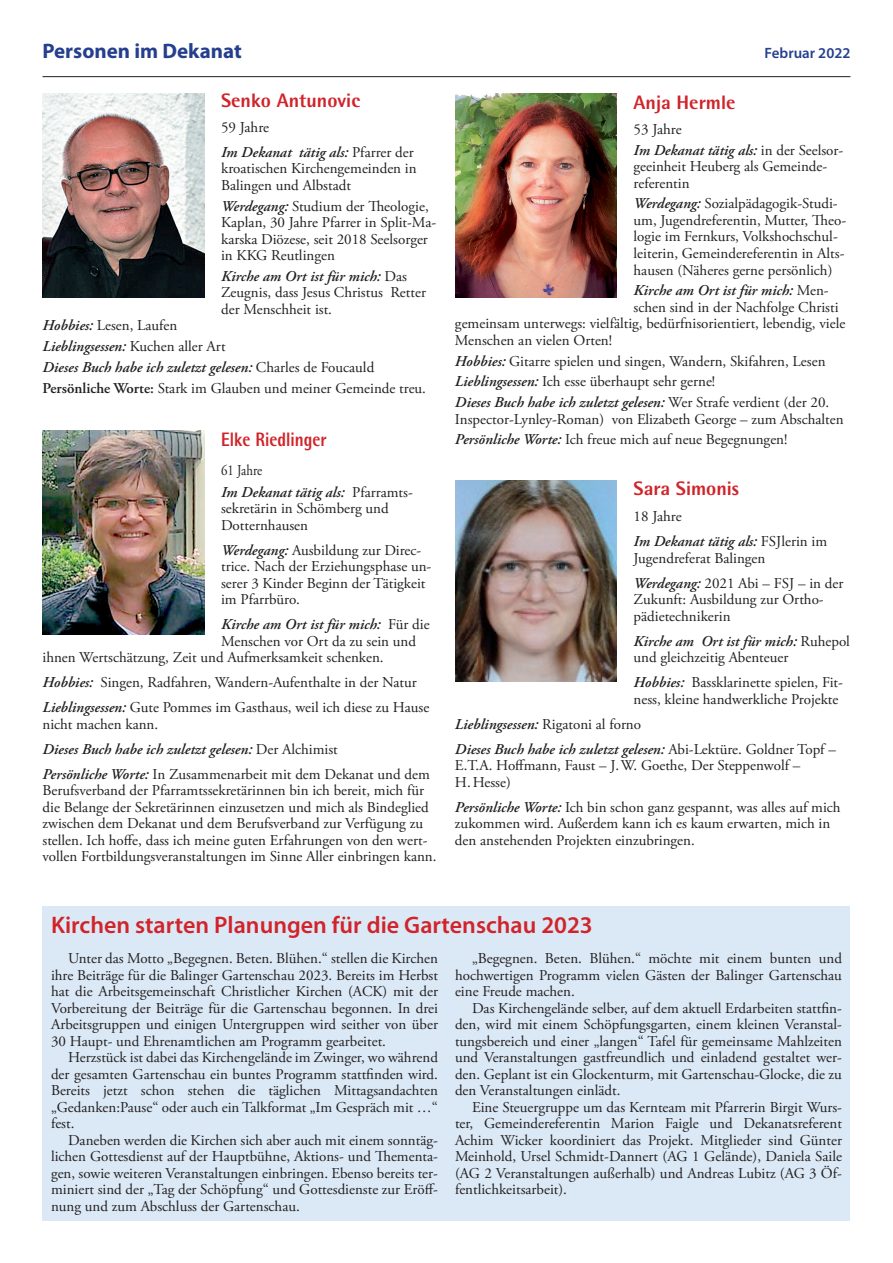
<style>
.page{position:relative;width:893px;height:1263px;background:#fff}
.page>*{position:absolute;margin:0;border:0;box-sizing:border-box;transform-origin:0 0}
.t1{font:600 24px "Myriad Pro";color:#d1232a}
.t2{font:700 21px "Myriad Pro";color:#253f8e}
.t3{font:800 19.5px "Rotis Semi Sans";color:#d1232a}
.t4{font:800 19.5px "Rotis Semi Sans";color:#d1232a;scale:.86 1}
.t5{font:15px/16.5px "Adobe Garamond Pro";color:#231f20}
.t6{font:italic 600 15px/25px "Adobe Garamond Pro";color:#231f20}
.t7{font:600 15px "Myriad Pro";color:#253f8e}
.s1{font-weight:400;font-style:normal}
.s2{font-weight:600;font-style:italic}
.s3{font-weight:600}
</style>
<div class="page">
<div style="left:43px;top:906px;width:807px;height:314px;background:#dbe9f6"></div>
<hr style="left:43px;top:76px;width:807px;height:1px;background:#231f20">
<img style="left:43px;top:94px;width:161px;height:204px">
<img style="left:43px;top:430px;width:161px;height:204px">
<img style="left:455px;top:94px;width:162px;height:204px">
<img style="left:455px;top:480px;width:162px;height:202px">
<h2 class="t2" style="left:43px;top:38px;width:201px">Personen im Dekanat</h2>
<p class="t7" style="left:765px;top:44px;width:87px">Februar 2022</p>
<h3 class="t3" style="left:221px;top:88px;width:140px">Senko Antunovic</h3>
<p class="t6" style="left:221px;top:115px;width:194px"><span class="s1">59 Jahre<br></span>Im Dekanat tätig als: <span class="s1">Pfarrer der</span></p>
<p class="t5" style="left:221px;top:161px;width:197px">kroatischen Kirchengemeinden in<br>Balingen und Albstadt</p>
<p class="t5" style="left:221px;top:198px;width:217px"><span class="s2">Werdegang:</span> Studium der Theologie,<br>Kaplan, 30 Jahre Pfarrer in Split-Ma&shy;karska Diözese, seit 2018 Seelsorger in KKG Reutlingen</p>
<p class="t5" style="left:221px;top:268px;width:206px"><span class="s2">Kirche am Ort ist für mich:</span> Das<br>Zeugnis, dass Jesus Christus Retter der Menschheit ist.</p>
<p class="t5" style="left:43px;top:316px;width:385px;line-height:20.7px"><span class="s2">Hobbies:</span> Lesen, Laufen<br><span class="s2">Lieblingsessen:</span> Kuchen aller Art<br><span class="s2">Dieses Buch habe ich zuletzt gelesen:</span> Charles de Foucauld <span class="s3">Persönliche Worte:</span> Stark im Glauben und meiner Gemeinde treu.</p>
<h3 class="t3" style="left:634px;top:90px;width:103px">Anja Hermle</h3>
<p class="t5" style="left:634px;top:119px;width:211px;line-height:20.7px">53 Jahre<br><span class="s2">Im Dekanat tätig als:</span> in der Seelsor-</p>
<p class="t5" style="left:634px;top:159px;width:194px">geeinheit Heuberg als Gemeinde&shy;referentin</p>
<p class="t5" style="left:634px;top:196px;width:214px"><span class="s2">Werdegang:</span> Sozialpädagogik-Studi&shy;um, Jugendreferentin, Mutter, Theo&shy;logie im Fernkurs, Volkshochschul&shy;leiterin, Gemeindereferentin in Alts&shy;hausen (Näheres gerne persönlich)</p>
<p class="t6" style="left:634px;top:279px;width:197px">Kirche am Ort ist für mich: <span class="s1">Men-</span></p>
<p class="t5" style="left:634px;top:299px;width:206px">schen sind in der Nachfolge Christi</p>
<p class="t5" style="left:455px;top:316px;width:392px">gemeinsam unterwegs: vielfältig, bedürfnisorientiert, lebendig, viele</p>
<p class="t5" style="left:455px;top:332px;width:159px">Menschen an vielen Orten!</p>
<p class="t5" style="left:455px;top:351px;width:376px;line-height:20.7px"><span class="s2">Hobbies:</span> Gitarre spielen und singen, Wandern, Skifahren, Lesen<br><span class="s2">Lieblingsessen:</span> Ich esse überhaupt sehr gerne!<br><span class="s2">Dieses Buch habe ich zuletzt gelesen:</span> Wer Strafe verdient (der 20.</p>
<p class="t5" style="left:455px;top:411px;width:390px">Inspector-Lynley-Roman) von Elizabeth George – zum Abschalten</p>
<h3 class="t4" style="left:221px;top:427px;width:124px">Elke Riedlinger</h3>
<p class="t5" style="left:455px;top:432px;width:334px"><span class="s2">Persönliche Worte:</span> Ich freue mich auf neue Begegnungen!</p>
<p class="t6" style="left:221px;top:460px;width:192px;line-height:21.5px"><span class="s1">61 Jahre<br></span>Im Dekanat tätig als: <span class="s1">Pfarramts-</span></p>
<p class="t5" style="left:221px;top:501px;width:169px">sekretärin in Schömberg und<br>Dotternhausen</p>
<p class="t5" style="left:221px;top:542px;width:212px"><span class="s2">Werdegang:</span> Ausbildung zur Direc&shy;trice. Nach der Erziehungsphase un&shy;serer 3 Kinder Beginn der Tätigkeit im Pfarrbüro.</p>
<p class="t6" style="left:221px;top:612px;width:210px">Kirche am Ort ist für mich: <span class="s1">Für die</span></p>
<p class="t5" style="left:221px;top:633px;width:196px">Menschen vor Ort da zu sein und</p>
<p class="t5" style="left:43px;top:650px;width:343px">ihnen Wertschätzung, Zeit und Aufmerksamkeit schenken.</p>
<p class="t5" style="left:43px;top:670px;width:388px;line-height:25px"><span class="s2">Hobbies:</span> Singen, Radfahren, Wandern-Aufenthalte in der Natur<br><span class="s2">Lieblingsessen:</span> Gute Pommes im Gasthaus, weil ich diese zu Hause</p>
<p class="t5" style="left:43px;top:712px;width:389px;line-height:25px">nicht machen kann.<br><span class="s2">Dieses Buch habe ich zuletzt gelesen:</span> Der Alchimist<br><span class="s2">Persönliche Worte:</span> In Zusammenarbeit mit dem Dekanat und dem</p>
<p class="t5" style="left:43px;top:783px;width:396px">Berufsverband der Pfarramtssekretärinnen bin ich bereit, mich für die Belange der Sekretärinnen einzusetzen und mich als Bindeglied zwischen dem Dekanat und dem Berufsverband zur Verfügung zu stellen. Ich hoffe, dass ich meine guten Erfahrungen von den wert&shy;vollen Fortbildungsveranstaltungen im Sinne Aller einbringen kann.</p>
<h3 class="t3" style="left:634px;top:476px;width:107px">Sara Simonis</h3>
<p class="t6" style="left:634px;top:504px;width:195px"><span class="s1">18 Jahre<br></span>Im Dekanat tätig als: <span class="s1">FSJlerin im</span></p>
<p class="t5" style="left:634px;top:546px;width:211px;line-height:25px">Jugendreferat Balingen<br><span class="s2">Werdegang:</span> 2021 Abi – FSJ – in der</p>
<p class="t5" style="left:634px;top:592px;width:191px">Zukunft: Ausbildung zur Ortho&shy;pädietechnikerin</p>
<p class="t5" style="left:634px;top:633px;width:218px"><span class="s2">Kirche am Ort ist für mich:</span> Ruhepol und gleichzeitig Abenteuer</p>
<p class="t5" style="left:634px;top:675px;width:211px"><span class="s2">Hobbies:</span> Bassklarinette spielen, Fit&shy;ness, kleine handwerkliche Projekte</p>
<p class="t6" style="left:455px;top:712px;width:382px">Lieblingsessen: <span class="s1">Rigatoni al forno<br></span>Dieses Buch habe ich zuletzt gelesen: <span class="s1">Abi-Lektüre. Goldner Topf –</span></p>
<p class="t5" style="left:455px;top:758px;width:347px">E.T.A. Hoffmann, Faust – J.W. Goethe, Der Steppenwolf –<br>H.Hesse)</p>
<p class="t5" style="left:455px;top:799px;width:387px"><span class="s2">Persönliche Worte:</span> Ich bin schon ganz gespannt, was alles auf mich zukommen wird. Außerdem kann ich es kaum erwarten, mich in den anstehenden Projekten einzubringen.</p>
<h1 class="t1" style="left:51px;top:909px;width:543px">Kirchen starten Planungen für die Gartenschau 2023</h1>
<p class="t5" style="left:51px;top:951px;width:388px;text-align:justify;text-indent:17px">Unter das Motto „Begegnen. Beten. Blühen.“ stellen die Kirchen ihre Beiträge für die Balinger Gartenschau 2023. Bereits im Herbst hat die Arbeitsgemeinschaft Christlicher Kirchen (ACK) mit der Vorbereitung der Beiträge für die Gartenschau begonnen. In drei Arbeitsgruppen und einigen Untergruppen wird seither von über 30 Haupt- und Ehrenamtlichen am Programm gearbeitet.</p>
<p class="t5" style="left:51px;top:1050px;width:388px;text-align:justify;text-indent:17px">Herzstück ist dabei das Kirchengelände im Zwinger, wo während der gesamten Gartenschau ein buntes Programm stattfinden wird.<br>Bereits jetzt schon stehen die täglichen Mittagsandachten „Gedanken:Pause“ oder auch ein Talkformat „Im Gespräch mit …“ fest.</p>
<p class="t5" style="left:51px;top:1132px;width:388px;text-align:justify;text-indent:17px">Daneben werden die Kirchen sich aber auch mit einem sonntäg&shy;lichen Gottesdienst auf der Hauptbühne, Aktions- und Thementa&shy;gen, sowie weiteren Veranstaltungen einbringen. Ebenso bereits ter&shy;miniert sind der „Tag der Schöpfung“ und Gottesdienste zur Eröff&shy;nung und zum Abschluss der Gartenschau.</p>
<p class="t5" style="left:455px;top:951px;width:388px;text-align:justify;text-indent:17px">„Begegnen. Beten. Blühen.“ möchte mit einem bunten und hochwertigen Programm vielen Gästen der Balinger Gartenschau eine Freude machen.</p>
<p class="t5" style="left:455px;top:1000px;width:388px;text-align:justify;text-indent:17px">Das Kirchengelände selber, auf dem aktuell Erdarbeiten stattfin&shy;den, wird mit einem Schöpfungsgarten, einem kleinen Veranstal&shy;tungsbereich und einer „langen“ Tafel für gemeinsame Mahlzeiten und Veranstaltungen gastfreundlich und einladend gestaltet wer&shy;den. Geplant ist ein Glockenturm, mit Gartenschau-Glocke, die zu den Veranstaltungen einlädt.</p>
<p class="t5" style="left:455px;top:1099px;width:388px;text-align:justify;text-indent:17px">Eine Steuergruppe um das Kernteam mit Pfarrerin Birgit Wurs&shy;ter, Gemeindereferentin Marion Faigle und Dekanatsreferent Achim Wicker koordiniert das Projekt. Mitglieder sind Günter Meinhold, Ursel Schmidt-Dannert (AG 1 Gelände), Daniela Saile (AG 2 Veranstaltungen außerhalb) und Andreas Lubitz (AG 3 Öf&shy;fentlichkeitsarbeit).</p>
</div>
